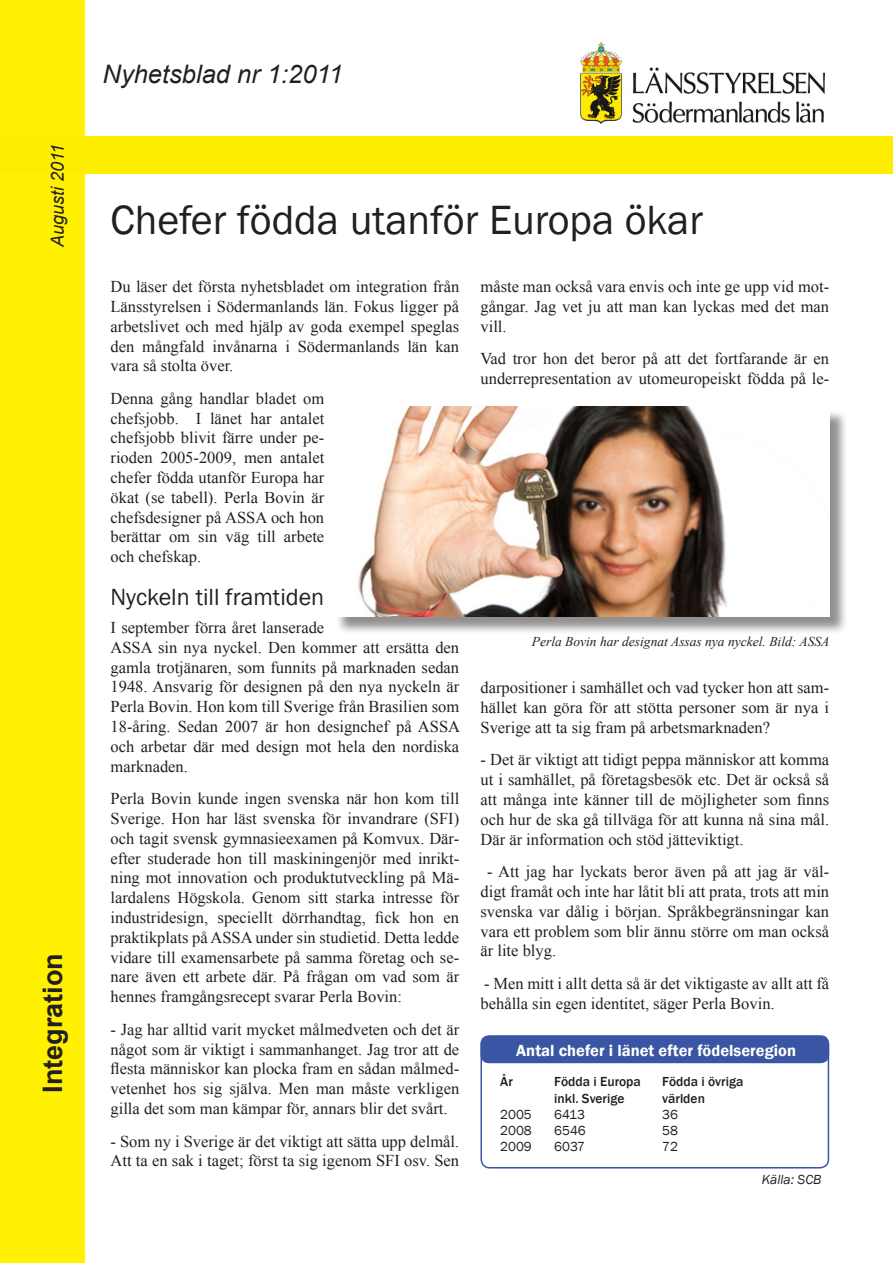
<style>
.page{position:relative;width:893px;height:1263px;background:#fff}
.page>*{position:absolute;margin:0;border:0;box-sizing:border-box;transform-origin:0 0}
.t1{font:42px "Franklin Gothic";color:#231f20}
.t2{font:700 27px "Arial";color:#231f20}
.t3{font:italic 25.5px "Arial";color:#231f20}
.t4{font:24px "Franklin Gothic";color:#231f20}
.t5{font:italic 18px "Arial";letter-spacing:-.005em;color:#231f20}
.t6{font:16.5px/19.8px "Times New Roman";color:#231f20;text-align:justify}
.t7{font:600 16.5px "Franklin Gothic";color:#fff}
.t8{font:italic 13.5px "Times New Roman";color:#231f20}
.t9{font:500 13.5px "Franklin Gothic";color:#231f20}
.t10{font:13.5px "Franklin Gothic";color:#231f20}
.t11{font:italic 13.5px "Franklin Gothic";color:#231f20}
</style>
<div class="page">
<div style="left:0;top:0;width:84px;height:1263px;background:#fff101"></div>
<div style="left:0;top:136px;width:893px;height:38px;background:#ffed00"></div>
<img style="left:581px;top:42px;width:243px;height:81px">
<div style="left:335px;top:409px;width:513px;height:226px;background:#231f20;opacity:.5"></div>
<img style="left:335px;top:407px;width:494px;height:209px">
<div style="left:480px;top:1036px;width:349px;height:132px;border:2px solid #3955a4;border-radius:9px"></div>
<div style="left:480px;top:1035px;width:349px;height:28px;background:#3955a4;border-radius:9px"></div>
<p class="t5" style="left:46px;top:247px;width:105px;rotate:-90deg">Augusti 2011</p>
<h2 class="t2" style="left:35px;top:1093px;width:141px;rotate:-90deg">Integration</h2>
<h3 class="t3" style="left:103px;top:58px;width:242px">Nyhetsblad nr 1:2011</h3>
<h1 class="t1" style="left:111px;top:193px;width:594px">Chefer födda utanför Europa ökar</h1>
<p class="t6" style="left:111px;top:276px;width:350px">Du läser det första nyhetsbladet om integration från Länsstyrelsen i Södermanlands län. Fokus ligger på arbetslivet och med hjälp av goda exempel speglas den mångfald invånarna i Södermanlands län kan vara så stolta över.</p>
<p class="t6" style="left:111px;top:388px;width:215px">Denna gång handlar bladet om chefsjobb. I länet har antalet chefsjobb blivit färre under pe&shy;rioden 2005-2009, men antalet chefer födda utanför Europa har ökat (se tabell). Perla Bovin är chefsdesigner på ASSA och hon berättar om sin väg till arbete och chefskap.</p>
<h3 class="t4" style="left:111px;top:582px;width:215px">Nyckeln till framtiden</h3>
<p class="t6" style="left:111px;top:617px;width:351px;text-align:left">I september förra året lanserade<br>ASSA sin nya nyckel. Den kommer att ersätta den gamla trotjänaren, som funnits på marknaden sedan 1948. Ansvarig för designen på den nya nyckeln är Perla Bovin. Hon kom till Sverige från Brasilien som 18-åring. Sedan 2007 är hon designchef på ASSA och arbetar där med design mot hela den nordiska marknaden.</p>
<p class="t6" style="left:111px;top:788px;width:350px">Perla Bovin kunde ingen svenska när hon kom till Sverige. Hon har läst svenska för invandrare (SFI) och tagit svensk gymnasieexamen på Komvux. Där&shy;efter studerade hon till maskiningenjör med inrikt&shy;ning mot innovation och produktutveckling på Mä&shy;lardalens Högskola. Genom sitt starka intresse för industridesign, speciellt dörrhandtag, fick hon en praktikplats på ASSA under sin studietid. Detta ledde vidare till examensarbete på samma företag och se&shy;nare även ett arbete där. På frågan om vad som är hennes framgångsrecept svarar Perla Bovin:</p>
<p class="t6" style="left:111px;top:1019px;width:350px">- Jag har alltid varit mycket målmedveten och det är något som är viktigt i sammanhanget. Jag tror att de flesta människor kan plocka fram en sådan målmed&shy;vetenhet hos sig själva. Men man måste verkligen gilla det som man kämpar för, annars blir det svårt.</p>
<p class="t6" style="left:111px;top:1131px;width:350px">- Som ny i Sverige är det viktigt att sätta upp delmål.<br>Att ta en sak i taget; först ta sig igenom SFI osv. Sen</p>
<p class="t6" style="left:480px;top:276px;width:350px">måste man också vara envis och inte ge upp vid mot&shy;gångar. Jag vet ju att man kan lyckas med det man vill.</p>
<p class="t6" style="left:480px;top:349px;width:350px">Vad tror hon det beror på att det fortfarande är en underrepresentation av utomeuropeiskt födda på le-</p>
<p class="t8" style="left:532px;top:632px;width:299px">Perla Bovin har designat Assas nya nyckel. Bild: ASSA</p>
<p class="t6" style="left:480px;top:677px;width:350px">darpositioner i samhället och vad tycker hon att sam&shy;hället kan göra för att stötta personer som är nya i Sverige att ta sig fram på arbetsmarknaden?</p>
<p class="t6" style="left:480px;top:750px;width:350px">- Det är viktigt att tidigt peppa människor att komma ut i samhället, på företagsbesök etc. Det är också så att många inte känner till de möjligheter som finns och hur de ska gå tillväga för att kunna nå sina mål.<br>Där är information och stöd jätteviktigt.</p>
<p class="t6" style="left:480px;top:861px;width:350px;text-indent:7px">- Att jag har lyckats beror även på att jag är väl&shy;digt framåt och inte har låtit bli att prata, trots att min svenska var dålig i början. Språkbegränsningar kan vara ett problem som blir ännu större om man också är lite blyg.</p>
<p class="t6" style="left:480px;top:973px;width:350px">- Men mitt i allt detta så är det viktigaste av allt att få behålla sin egen identitet, säger Perla Bovin.</p>
<p class="t7" style="left:516px;top:1040px;width:281px">Antal chefer i länet efter födelseregion</p>
<p class="t9" style="left:500px;top:1073px;width:14px">År</p>
<p class="t9" style="left:554px;top:1073px;width:88px">Födda i Europa</p>
<p class="t9" style="left:662px;top:1073px;width:83px">Födda i övriga</p>
<p class="t9" style="left:554px;top:1090px;width:72px">inkl. Sverige</p>
<p class="t9" style="left:662px;top:1090px;width:44px">världen</p>
<p class="t10" style="left:500px;top:1106px;width:33px">2005</p>
<p class="t10" style="left:554px;top:1106px;width:32px">6413</p>
<p class="t10" style="left:662px;top:1106px;width:17px">36</p>
<p class="t10" style="left:500px;top:1122px;width:33px">2008</p>
<p class="t10" style="left:554px;top:1122px;width:33px">6546</p>
<p class="t10" style="left:662px;top:1122px;width:17px">58</p>
<p class="t10" style="left:500px;top:1138px;width:33px">2009</p>
<p class="t10" style="left:554px;top:1138px;width:32px">6037</p>
<p class="t10" style="left:662px;top:1138px;width:17px">72</p>
<p class="t11" style="left:762px;top:1171px;width:61px">Källa: SCB</p>
</div>
